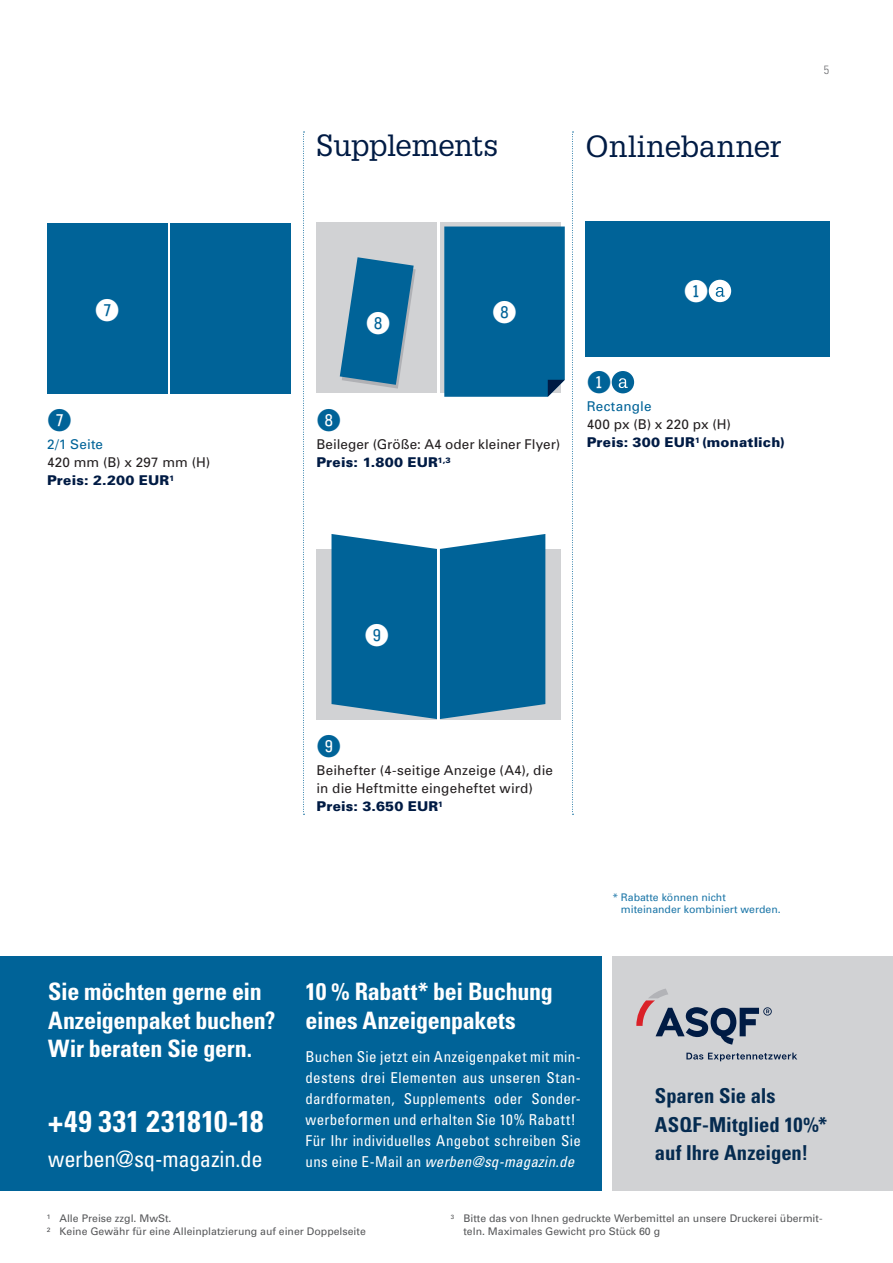
<style>
.page{position:relative;width:893px;height:1263px;background:#fff}
.page>*{position:absolute;margin:0;border:0;box-sizing:border-box;transform-origin:0 0}
.t1{font:700 condensed 30px "Univers";letter-spacing:.01em;color:#fff}
.t2{font:30px "Glypha";letter-spacing:.01em;color:#001b44}
.t3{font:30px "Glypha";letter-spacing:-.01em;color:#001b44}
.t4{font:30px "Fyra Numeric Circle Closed";color:#fff}
.t5{font:30px "Fyra Numeric Circle Closed";color:#006398}
.t6{font:700 condensed 24px/28.5px "Univers";letter-spacing:-.015em;color:#fff}
.t7{font:condensed 22.5px "Univers";letter-spacing:-.015em;color:#fff}
.t8{font:700 condensed 20.55px/28.5px "Univers";color:#052b50}
.t9{font:condensed 15px/21px "Univers";letter-spacing:.015em;color:#fff}
.t10{font:13.5px/18px "Univers";letter-spacing:.01em;color:#231f20}
.t11{font:900 13.5px/18px "Univers";letter-spacing:.015em;color:#001b44}
.t12{font:13.5px "Univers";letter-spacing:.015em;color:#006398}
.t13{font:300 condensed 12px "Univers";color:#6c6d70}
.t14{font:10.5px/12.6px "Univers";color:#57585a}
.t15{font:10.5px/12.6px "Univers";color:#1c76a8}
.s1{font-weight:900;color:#001b44}
.s2{font-weight:400;color:#231f20}
.s3{font-style:italic}
</style>
<div class="page">
<div style="left:612px;top:956px;width:281px;height:235px;background:#d1d2d4"></div>
<div style="left:0;top:956px;width:601px;height:235px;background:#006398"></div>
<div style="left:47px;top:224px;width:121px;height:170px;background:#006398"></div>
<div style="left:316px;top:222px;width:121px;height:170px;background:#d1d2d4"></div>
<div style="left:440px;top:222px;width:120px;height:170px;background:#d1d2d4"></div>
<div style="left:170px;top:224px;width:121px;height:170px;background:#006398"></div>
<div style="left:585px;top:221px;width:244px;height:136px;background:#006398"></div>
<div style="left:316px;top:549px;width:121px;height:170px;background:#d1d2d4"></div>
<div style="left:440px;top:549px;width:120px;height:170px;background:#d1d2d4"></div>
<div style="left:612px;top:371px;width:22px;height:22px;background:#006398;border-radius:50%"></div>
<svg style="left:619px;top:378px;width:9px;height:10px"></svg>
<div style="left:709px;top:280px;width:22px;height:22px;background:#fff;border-radius:50%"></div>
<svg style="left:716px;top:287px;width:9px;height:10px"></svg>
<div style="left:444px;top:227px;width:121px;height:170px;background:#006398"></div>
<svg style="left:340px;top:257px;width:76px;height:132px"></svg>
<svg style="left:331px;top:534px;width:214px;height:185px;background:#1670a0"></svg>
<svg style="left:303px;top:132px;width:1px;height:683px"></svg>
<svg style="left:572px;top:132px;width:1px;height:683px"></svg>
<svg style="left:686px;top:1052px;width:111px;height:9px"></svg>
<svg style="left:636px;top:989px;width:136px;height:56px"></svg>
<h1 class="t4" style="left:95px;top:293px;width:26px">7</h1>
<h1 class="t5" style="left:47px;top:403px;width:26px">7</h1>
<p class="t12" style="left:47px;top:436px;width:58px">2/1 Seite</p>
<p class="t10" style="left:47px;top:453px;width:165px">420 mm (B) x 297 mm (H)<br><span class="s1">Preis: 2.200 EUR</span><sup>1</sup></p>
<h1 class="t3" style="left:316px;top:127px;width:184px">Supplements</h1>
<h1 class="t2" style="left:585px;top:129px;width:198px">Onlinebanner</h1>
<p class="t13" style="left:824px;top:62px;width:7px">5</p>
<h1 class="t4" style="left:366px;top:306px;width:26px">8</h1>
<h1 class="t4" style="left:492px;top:295px;width:26px">8</h1>
<h1 class="t5" style="left:316px;top:403px;width:26px">8</h1>
<p class="t10" style="left:316px;top:435px;width:245px">Beileger (Größe: A4 oder kleiner Flyer)<br><span class="s1">Preis: 1.800 EUR</span><sup>1,3</sup></p>
<h1 class="t4" style="left:684px;top:274px;width:26px">1</h1>
<h1 class="t5" style="left:587px;top:365px;width:26px">1</h1>
<p class="t12" style="left:587px;top:398px;width:66px">Rectangle</p>
<p class="t11" style="left:587px;top:415px;width:200px"><span class="s2">400 px (B) x 220 px (H)<br></span>Preis: 300 EUR<sup>1</sup> (monatlich)</p>
<h1 class="t4" style="left:364px;top:618px;width:26px">9</h1>
<h1 class="t5" style="left:316px;top:729px;width:26px">9</h1>
<p class="t10" style="left:316px;top:761px;width:238px">Beihefter (4-seitige Anzeige (A4), die in die Heftmitte eingeheftet wird)<br><span class="s1">Preis: 3.650 EUR</span><sup>1</sup></p>
<h2 class="t6" style="left:48px;top:977px;width:229px">Sie möchten gerne ein<br>Anzeigenpaket buchen?<br>Wir beraten Sie gern.</h2>
<h1 class="t1" style="left:48px;top:1103px;width:217px">+49 331 231810-18</h1>
<h3 class="t7" style="left:48px;top:1144px;width:216px">werben@sq-magazin.de</h3>
<h2 class="t6" style="left:306px;top:977px;width:249px">10 % Rabatt* bei Buchung eines Anzeigenpakets</h2>
<p class="t9" style="left:306px;top:1045px;width:277px">Buchen Sie jetzt ein Anzeigenpaket mit min&shy;destens drei Elementen aus unseren Stan&shy;dardformaten, Supplements oder Sonder&shy;werbeformen und erhalten Sie 10% Rabatt!<br>Für Ihr individuelles Angebot schreiben Sie uns eine E-Mail an <span class="s3">werben@sq-magazin.de</span></p>
<p class="t15" style="left:621px;top:890px;width:161px;text-indent:-9px">* Rabatte können nicht miteinander kombiniert werden.</p>
<h3 class="t8" style="left:655px;top:1081px;width:174px">Sparen Sie als<br>ASQF-Mitglied 10%* auf Ihre Anzeigen!</h3>
<p class="t14" style="left:47px;top:1212px;width:321px">¹ Alle Preise zzgl. MwSt.<br>² Keine Gewähr für eine Alleinplatzierung auf einer Doppelseite</p>
<p class="t14" style="left:463px;top:1212px;width:361px;text-indent:-13px"><sup>3</sup> Bitte das von Ihnen gedruckte Werbemittel an unsere Druckerei übermit&shy;teln. Maximales Gewicht pro Stück 60 g</p>
</div>
